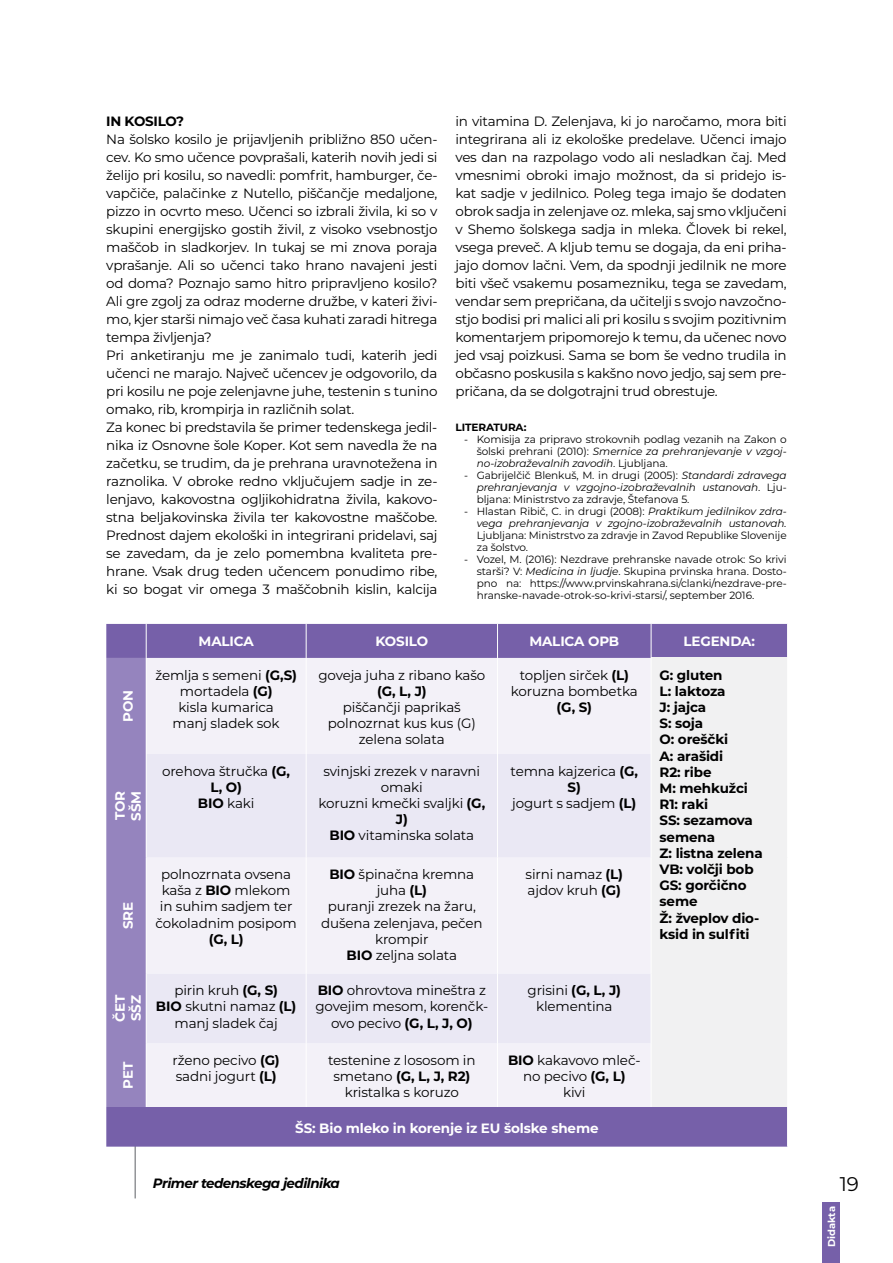
<style>
.page{position:relative;width:893px;height:1263px;background:#fff}
.page>*{position:absolute;margin:0;border:0;box-sizing:border-box;transform-origin:0 0}
.t1{font:19.8px "Montserrat";color:#000}
.t2{font:13.5px/18px "Montserrat";letter-spacing:-.02em;color:#000;text-align:center}
.t3{font:700 13.5px/16.2px "Montserrat";letter-spacing:-.01em;color:#000}
.t4{font:700 13.5px/16.2px "Montserrat";letter-spacing:-.01em;color:#fff}
.t5{font:italic 700 13.5px "Montserrat";letter-spacing:-.04em;color:#000}
.t6{font:10.5px/12px "Montserrat";letter-spacing:-.01em;color:#000;text-align:justify}
.t7{font:italic 10.5px/12px "Montserrat";letter-spacing:-.01em;color:#000;text-align:right}
.t8{font:700 10.5px "Montserrat";letter-spacing:-.01em;color:#000}
.t9{font:700 9.9px "Montserrat";color:#fff}
.s1{font-style:italic}
.s2{font-style:normal}
.s3{font-weight:700}
</style>
<div class="page">
<div style="left:823px;top:1203px;width:17px;height:60px;background:#7660a9"></div>
<hr style="left:134px;top:1141px;width:2px;height:57px;background:#939598">
<div style="left:106px;top:624px;width:681px;height:523px;background:#7660a9"></div>
<svg style="left:106px;top:658px;width:40px;height:449px;background:#9887bf"></svg>
<div style="left:147px;top:658px;width:504px;height:449px;background:#f3f1f8"></div>
<div style="left:651px;top:658px;width:137px;height:449px;background:#f1f1f2"></div>
<svg style="left:147px;top:754px;width:504px;height:289px;fill:#eae8f4"></svg>
<hr style="left:146px;top:624px;width:1px;height:34px;background:#fff">
<hr style="left:306px;top:624px;width:1px;height:34px;background:#fff">
<hr style="left:497px;top:624px;width:1px;height:34px;background:#fff">
<hr style="left:651px;top:624px;width:1px;height:34px;background:#fff">
<hr style="left:146px;top:658px;width:1px;height:96px;background:#fff">
<hr style="left:306px;top:658px;width:1px;height:96px;background:#fff">
<hr style="left:497px;top:658px;width:1px;height:96px;background:#fff">
<hr style="left:651px;top:658px;width:1px;height:96px;background:#fff">
<hr style="left:787px;top:658px;width:1px;height:96px;background:#fff">
<hr style="left:146px;top:754px;width:1px;height:103px;background:#fff">
<hr style="left:306px;top:754px;width:1px;height:103px;background:#fff">
<hr style="left:497px;top:754px;width:1px;height:103px;background:#fff">
<hr style="left:651px;top:754px;width:1px;height:103px;background:#fff">
<hr style="left:787px;top:754px;width:1px;height:103px;background:#fff">
<hr style="left:787px;top:857px;width:1px;height:117px;background:#fff">
<hr style="left:146px;top:974px;width:1px;height:69px;background:#fff">
<hr style="left:306px;top:974px;width:1px;height:69px;background:#fff">
<hr style="left:497px;top:974px;width:1px;height:69px;background:#fff">
<hr style="left:651px;top:974px;width:1px;height:69px;background:#fff">
<hr style="left:787px;top:974px;width:1px;height:69px;background:#fff">
<hr style="left:787px;top:1043px;width:1px;height:64px;background:#fff">
<hr style="left:146px;top:857px;width:1px;height:117px;background:#fff">
<hr style="left:306px;top:857px;width:1px;height:117px;background:#fff">
<hr style="left:497px;top:857px;width:1px;height:117px;background:#fff">
<hr style="left:651px;top:857px;width:1px;height:117px;background:#fff">
<hr style="left:146px;top:1043px;width:1px;height:64px;background:#fff">
<hr style="left:306px;top:1043px;width:1px;height:64px;background:#fff">
<hr style="left:497px;top:1043px;width:1px;height:64px;background:#fff">
<hr style="left:651px;top:1043px;width:1px;height:64px;background:#fff">
<p class="t3" style="left:106px;top:112px;width:79px">IN KOSILO?</p>
<p class="t2" style="left:106px;top:130px;width:333px;text-align:left">Na šolsko kosilo je prijavljenih približno 850 učen&shy;cev. Ko smo učence povprašali, katerih novih jedi si želijo pri kosilu, so navedli: pomfrit, hamburger, če&shy;vapčiče, palačinke z Nutello, piščančje medaljone, pizzo in ocvrto meso. Učenci so izbrali živila, ki so v skupini energijsko gostih živil, z visoko vsebnostjo maščob in sladkorjev. In tukaj se mi znova poraja vprašanje. Ali so učenci tako hrano navajeni jesti od doma? Poznajo samo hitro pripravljeno kosilo?<br>Ali gre zgolj za odraz moderne družbe, v kateri živi&shy;mo, kjer starši nimajo več časa kuhati zaradi hitrega tempa življenja?<br>Pri anketiranju me je zanimalo tudi, katerih jedi učenci ne marajo. Največ učencev je odgovorilo, da pri kosilu ne poje zelenjavne juhe, testenin s tunino omako, rib, krompirja in različnih solat.<br>Za konec bi predstavila še primer tedenskega jedil&shy;nika iz Osnovne šole Koper. Kot sem navedla že na začetku, se trudim, da je prehrana uravnotežena in raznolika. V obroke redno vključujem sadje in ze&shy;lenjavo, kakovostna ogljikohidratna živila, kakovo&shy;stna beljakovinska živila ter kakovostne maščobe.<br>Prednost dajem ekološki in integrirani pridelavi, saj se zavedam, da je zelo pomembna kvaliteta pre&shy;hrane. Vsak drug teden učencem ponudimo ribe, ki so bogat vir omega 3 maščobnih kislin, kalcija</p>
<p class="t2" style="left:455px;top:112px;width:333px;text-align:justify">in vitamina D. Zelenjava, ki jo naročamo, mora biti integrirana ali iz ekološke predelave. Učenci imajo ves dan na razpolago vodo ali nesladkan čaj. Med vmesnimi obroki imajo možnost, da si pridejo is&shy;kat sadje v jedilnico. Poleg tega imajo še dodaten obrok sadja in zelenjave oz. mleka, saj smo vključeni v Shemo šolskega sadja in mleka. Človek bi rekel, vsega preveč. A kljub temu se dogaja, da eni priha&shy;jajo domov lačni. Vem, da spodnji jedilnik ne more biti všeč vsakemu posamezniku, tega se zavedam, vendar sem prepričana, da učitelji s svojo navzočno&shy;stjo bodisi pri malici ali pri kosilu s svojim pozitivnim komentarjem pripomorejo k temu, da učenec novo jed vsaj poizkusi. Sama se bom še vedno trudila in občasno poskusila s kakšno novo jedjo, saj sem pre&shy;pričana, da se dolgotrajni trud obrestuje.</p>
<p class="t8" style="left:455px;top:420px;width:72px">LITERATURA:</p>
<p class="t6" style="left:477px;top:433px;width:311px;text-indent:-13px">- Komisija za pripravo strokovnih podlag vezanih na Zakon o šolski prehrani (2010): <span class="s1">Smernice za prehranjevanje v vzgoj&shy;no-izobraževalnih zavodih</span>. Ljubljana.</p>
<p class="t6" style="left:477px;top:469px;width:311px;text-indent:-13px">- Gabrijelčič Blenkuš, M. in drugi (2005): <span class="s1">Standardi zdravega prehranjevanja v vzgojno-izobraževalnih ustanovah</span>. Lju&shy;bljana: Ministrstvo za zdravje, Štefanova 5.</p>
<p class="t7" style="left:464px;top:505px;width:324px"><span class="s2">- Hlastan Ribič, C. in drugi (2008):</span> Praktikum jedilnikov zdra&shy;vega prehranjevanja v zgojno-izobraževalnih ustanovah.</p>
<p class="t6" style="left:477px;top:529px;width:311px">Ljubljana: Ministrstvo za zdravje in Zavod Republike Slovenije za šolstvo.</p>
<p class="t6" style="left:477px;top:553px;width:311px;text-indent:-13px">- Vozel, M. (2016): Nezdrave prehranske navade otrok: So krivi starši? V: <span class="s1">Medicina in ljudje</span>. Skupina prvinska hrana. Dosto&shy;pno na: https://www.prvinskahrana.si/clanki/nezdrave-pre&shy;hranske-navade-otrok-so-krivi-starsi/, september 2016.</p>
<p class="t4" style="left:119px;top:722px;width:33px;rotate:-90deg">PON</p>
<p class="t4" style="left:111px;top:821px;width:31px;rotate:-90deg">TOR<br>SŠM</p>
<p class="t4" style="left:119px;top:929px;width:29px;rotate:-90deg">SRE</p>
<p class="t4" style="left:199px;top:632px;width:57px">MALICA</p>
<p class="t4" style="left:375px;top:632px;width:54px">KOSILO</p>
<p class="t4" style="left:529px;top:632px;width:91px">MALICA OPB</p>
<p class="t4" style="left:683px;top:632px;width:73px">LEGENDA:</p>
<p class="t2" style="left:155px;top:666px;width:143px;line-height:16.2px">žemlja s semeni <span class="s3">(G,S) </span>mortadela <span class="s3">(G)<br></span>kisla kumarica<br>manj sladek sok</p>
<p class="t2" style="left:318px;top:665px;width:168px">goveja juha z ribano kašo</p>
<p class="t3" style="left:377px;top:682px;width:51px">(G, L, J)</p>
<p class="t2" style="left:328px;top:698px;width:149px;line-height:16.2px">piščančji paprikaš polnozrnat kus kus (G) zelena solata</p>
<p class="t2" style="left:511px;top:666px;width:128px;line-height:16.2px">topljen sirček <span class="s3">(L) </span>koruzna bombetka</p>
<p class="t3" style="left:557px;top:698px;width:37px">(G, S)</p>
<p class="t2" style="left:162px;top:762px;width:129px;line-height:16.2px">orehova štručka <span class="s3">(G,<br>L, O)<br>BIO</span> kaki</p>
<p class="t2" style="left:318px;top:762px;width:168px;line-height:16.2px">svinjski zrezek v naravni omaki<br>koruzni kmečki svaljki <span class="s3">(G,<br>J)<br>BIO</span> vitaminska solata</p>
<p class="t2" style="left:511px;top:762px;width:129px;line-height:16.2px">temna kajzerica <span class="s3">(G,<br>S)<br></span>jogurt s sadjem <span class="s3">(L)</span></p>
<p class="t2" style="left:156px;top:866px;width:143px;line-height:16.2px">polnozrnata ovsena kaša z <span class="s3">BIO</span> mlekom in suhim sadjem ter čokoladnim posipom</p>
<p class="t3" style="left:209px;top:930px;width:37px">(G, L)</p>
<p class="t2" style="left:321px;top:866px;width:163px;line-height:16.2px"><span class="s3">BIO</span> špinačna kremna juha <span class="s3">(L)<br></span>puranji zrezek na žaru, dušena zelenjava, pečen krompir<br><span class="s3">BIO</span> zeljna solata</p>
<p class="t2" style="left:525px;top:866px;width:99px;line-height:16.2px;text-align:left">sirni namaz <span class="s3">(L) </span>ajdov kruh <span class="s3">(G)</span></p>
<p class="t3" style="left:660px;top:666px;width:105px">G: gluten<br>L: laktoza<br>J: jajca<br>S: soja<br>O: oreščki<br>A: arašidi<br>R2: ribe<br>M: mehkužci<br>R1: raki<br>SS: sezamova semena<br>Z: listna zelena<br>VB: volčji bob<br>GS: gorčično seme<br>Ž: žveplov dio&shy;ksid in sulfiti</p>
<p class="t4" style="left:111px;top:1022px;width:29px;rotate:-90deg">ČET<br>SŠZ</p>
<p class="t2" style="left:156px;top:982px;width:142px;line-height:16.2px">pirin kruh <span class="s3">(G, S)<br>BIO</span> skutni namaz <span class="s3">(L) </span>manj sladek čaj</p>
<p class="t2" style="left:316px;top:982px;width:174px;line-height:16.2px"><span class="s3">BIO</span> ohrovtova mineštra z govejim mesom, korenčk&shy;ovo pecivo <span class="s3">(G, L, J, O)</span></p>
<p class="t2" style="left:528px;top:982px;width:95px;line-height:16.2px">grisini <span class="s3">(G, L, J) </span>klementina</p>
<p class="t4" style="left:119px;top:1088px;width:28px;rotate:-90deg">PET</p>
<p class="t2" style="left:173px;top:1051px;width:109px;line-height:16.2px;text-align:left">rženo pecivo <span class="s3">(G) </span>sadni jogurt <span class="s3">(L)</span></p>
<p class="t2" style="left:328px;top:1051px;width:149px;line-height:16.2px">testenine z lososom in smetano <span class="s3">(G, L, J, R2) </span>kristalka s koruzo</p>
<p class="t2" style="left:508px;top:1051px;width:134px;line-height:16.2px"><span class="s3">BIO</span> kakavovo mleč&shy;no pecivo <span class="s3">(G, L)<br></span>kivi</p>
<p class="t4" style="left:295px;top:1120px;width:305px">ŠS: Bio mleko in korenje iz EU šolske sheme</p>
<p class="t5" style="left:153px;top:1173px;width:188px">Primer tedenskega jedilnika</p>
<h1 class="t1" style="left:840px;top:1170px;width:21px">19</h1>
<p class="t9" style="left:824px;top:1247px;width:43px;rotate:-90deg">Didakta</p>
</div>
